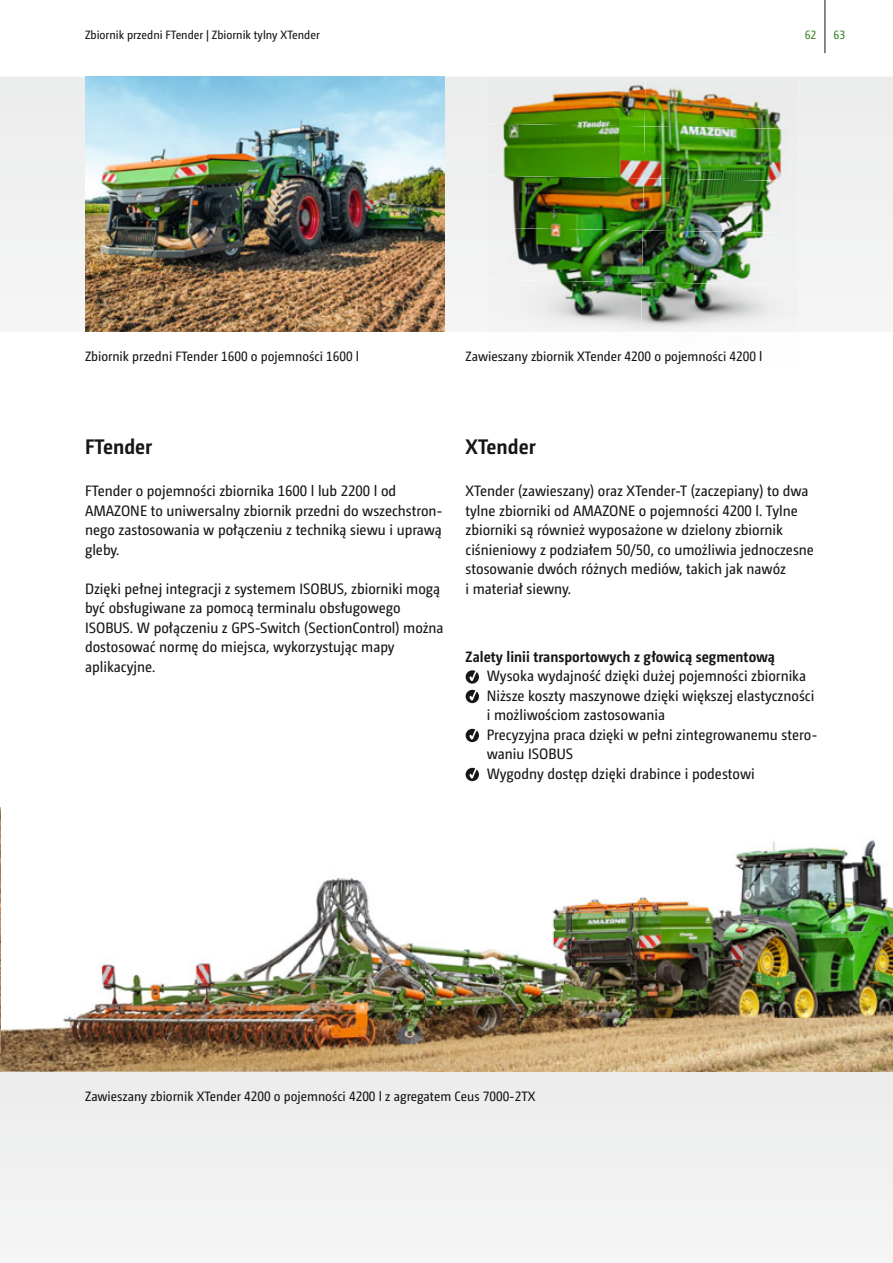
<style>
.page{position:relative;width:893px;height:1263px;background:#fff}
.page>*{position:absolute;margin:0;border:0;box-sizing:border-box;transform-origin:0 0}
.t1{font:700 21px "Camingo Dos Pro S Cd";color:#151616}
.t2{font:15px/19.5px "Camingo Dos Pro S Cd";color:#151616}
.t3{font:700 15px "Camingo Dos Pro S Cd";color:#151616}
.t4{font:13.5px "Camingo Dos Pro S Cd";color:#151616}
.t5{font:12px "Camingo Dos Pro S Cd";color:#151616}
.t6{font:12px "Camingo Dos Pro S Cd";color:#38832b}
</style>
<div class="page">
<div style="left:0;top:77px;width:893px;height:255px;background:#f1f1f1"></div>
<div style="left:0;top:1071px;width:893px;height:192px;background:#f0f0f0"></div>
<img style="left:488px;top:77px;width:156px;height:47px">
<img style="left:644px;top:77px;width:155px;height:49px">
<img style="left:488px;top:124px;width:157px;height:52px">
<img style="left:644px;top:126px;width:155px;height:52px">
<img style="left:488px;top:176px;width:156px;height:52px">
<img style="left:643px;top:178px;width:156px;height:52px">
<img style="left:488px;top:228px;width:155px;height:52px">
<img style="left:642px;top:230px;width:157px;height:52px">
<img style="left:488px;top:280px;width:154px;height:52px">
<img style="left:641px;top:282px;width:158px;height:50px">
<img style="left:85px;top:77px;width:359px;height:255px">
<img style="left:1px;top:839px;width:892px;height:232px">
<img style="left:0;top:808px;width:1px;height:263px">
<hr style="left:825px;top:0;width:1px;height:53px;background:#151616">
<svg style="left:466px;top:670px;width:13px;height:14px"></svg>
<svg style="left:466px;top:690px;width:13px;height:13px"></svg>
<svg style="left:466px;top:729px;width:13px;height:13px"></svg>
<svg style="left:466px;top:768px;width:13px;height:13px"></svg>
<p class="t5" style="left:85px;top:29px;width:236px">Zbiornik przedni FTender | Zbiornik tylny XTender</p>
<p class="t6" style="left:805px;top:28px;width:13px">62</p>
<p class="t6" style="left:833px;top:28px;width:13px">63</p>
<p class="t4" style="left:85px;top:350px;width:276px">Zbiornik przedni FTender 1600 o pojemności 1600 l</p>
<p class="t4" style="left:466px;top:350px;width:298px">Zawieszany zbiornik XTender 4200 o pojemności 4200 l</p>
<h1 class="t1" style="left:85px;top:437px;width:69px">FTender</h1>
<h1 class="t1" style="left:466px;top:437px;width:72px">XTender</h1>
<p class="t2" style="left:85px;top:482px;width:359px">FTender o pojemności zbiornika 1600 l lub 2200 l od AMAZONE to uniwersalny zbiornik przedni do wszechstron&shy;nego zastosowania w połączeniu z techniką siewu i uprawą gleby.</p>
<p class="t2" style="left:85px;top:580px;width:360px">Dzięki pełnej integracji z systemem ISOBUS, zbiorniki mogą być obsługiwane za pomocą terminalu obsługowego ISOBUS. W połączeniu z GPS-Switch (SectionControl) można dostosować normę do miejsca, wykorzystując mapy aplikacyjne.</p>
<p class="t2" style="left:466px;top:482px;width:350px">XTender (zawieszany) oraz XTender-T (zaczepiany) to dwa tylne zbiorniki od AMAZONE o pojemności 4200 l. Tylne zbiorniki są również wyposażone w dzielony zbiornik ciśnieniowy z podziałem 50/50, co umożliwia jednoczesne stosowanie dwóch różnych mediów, takich jak nawóz<br>i materiał siewny.</p>
<p class="t3" style="left:466px;top:650px;width:311px">Zalety linii transportowych z głowicą segmentową</p>
<p class="t2" style="left:487px;top:667px;width:332px">Wysoka wydajność dzięki dużej pojemności zbiornika Niższe koszty maszynowe dzięki większej elastyczności i możliwościom zastosowania<br>Precyzyjna praca dzięki w pełni zintegrowanemu stero&shy;waniu ISOBUS<br>Wygodny dostęp dzięki drabince i podestowi</p>
<p class="t4" style="left:85px;top:1090px;width:452px">Zawieszany zbiornik XTender 4200 o pojemności 4200 l z agregatem Ceus 7000-2TX</p>
</div>
